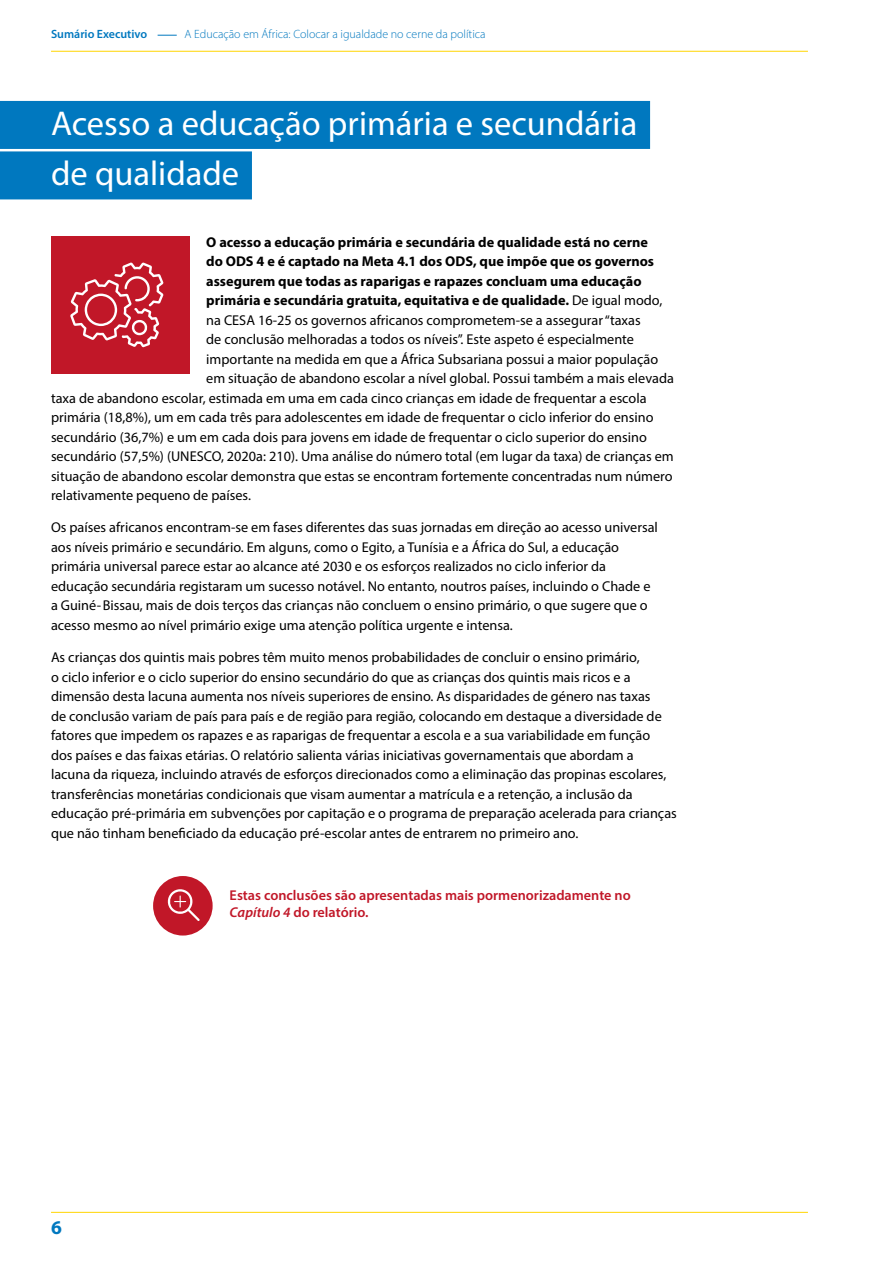
<style>
.page{position:relative;width:893px;height:1263px;background:#fff}
.page>*{position:absolute;margin:0;border:0;box-sizing:border-box;transform-origin:0 0}
.t1{font:34.5px/50.6px "Myriad Pro";color:#fff}
.t2{font:700 19.5px "Myriad Pro";color:#0078bf}
.t3{font:14.25px/19.5px "Myriad Pro";color:#000}
.t4{font:700 14.25px "Myriad Pro";color:#000}
.t5{font:600 14.25px/17.1px "Myriad Pro";color:#c11728}
.t6{font:300 12px "Myriad Pro";color:#0078bf}
.t7{font:600 12px "Myriad Pro";color:#0078bf}
.s1{font-weight:400}
.s2{font-style:italic}
</style>
<div class="page">
<svg style="left:158px;top:35px;width:19px;height:1px"></svg>
<hr style="left:51px;top:1212px;width:757px;height:1px;background:#ffd500">
<hr style="left:51px;top:51px;width:757px;height:1px;background:#ffd500">
<div style="left:0;top:101px;width:650px;height:48px;background:#0078bf"></div>
<div style="left:0;top:151px;width:252px;height:48px;background:#0078bf"></div>
<div style="left:153px;top:876px;width:60px;height:59px;background:#c11728;border-radius:50%"></div>
<svg style="left:167px;top:889px;width:33px;height:32px"></svg>
<div style="left:51px;top:236px;width:138px;height:138px;background:#c11728"></div>
<svg style="left:70px;top:262px;width:94px;height:85px"></svg>
<p class="t7" style="left:51px;top:27px;width:98px">Sumário Executivo</p>
<p class="t6" style="left:185px;top:27px;width:303px">A Educação em África: Colocar a igualdade no cerne da política</p>
<h1 class="t1" style="left:51px;top:98px;width:588px">Acesso a educação primária e secundária de qualidade</h1>
<p class="t4" style="left:206px;top:233px;width:443px">O acesso a educação primária e secundária de qualidade está no cerne</p>
<p class="t4" style="left:206px;top:252px;width:449px">do ODS 4 e é captado na Meta 4.1 dos ODS, que impõe que os governos</p>
<p class="t4" style="left:206px;top:272px;width:437px">assegurem que todas as raparigas e rapazes concluam uma educação</p>
<p class="t4" style="left:206px;top:291px;width:458px">primária e secundária gratuita, equitativa e de qualidade. <span class="s1">De igual modo,</span></p>
<p class="t3" style="left:206px;top:310px;width:436px">na CESA 16-25 os governos africanos comprometem-se a assegurar “taxas</p>
<p class="t3" style="left:206px;top:329px;width:429px">de conclusão melhoradas a todos os níveis”. Este aspeto é especialmente</p>
<p class="t3" style="left:206px;top:349px;width:453px">importante na medida em que a África Subsariana possui a maior população</p>
<p class="t3" style="left:206px;top:368px;width:469px">em situação de abandono escolar a nível global. Possui também a mais elevada</p>
<p class="t3" style="left:51px;top:388px;width:597px">taxa de abandono escolar, estimada em uma em cada cinco crianças em idade de frequentar a escola</p>
<p class="t3" style="left:51px;top:407px;width:604px">primária (18,8%), um em cada três para adolescentes em idade de frequentar o ciclo inferior do ensino</p>
<p class="t3" style="left:51px;top:427px;width:597px">secundário (36,7%) e um em cada dois para jovens em idade de frequentar o ciclo superior do ensino</p>
<p class="t3" style="left:51px;top:446px;width:624px">secundário (57,5%) (UNESCO, 2020a: 210). Uma análise do número total (em lugar da taxa) de crianças em</p>
<p class="t3" style="left:51px;top:466px;width:623px">situação de abandono escolar demonstra que estas se encontram fortemente concentradas num número</p>
<p class="t3" style="left:51px;top:485px;width:201px">relativamente pequeno de países.</p>
<p class="t3" style="left:51px;top:518px;width:608px">Os países africanos encontram-se em fases diferentes das suas jornadas em direção ao acesso universal aos níveis primário e secundário. Em alguns, como o Egito, a Tunísia e a África do Sul, a educação primária universal parece estar ao alcance até 2030 e os esforços realizados no ciclo inferior da educação secundária registaram um sucesso notável. No entanto, noutros países, incluindo o Chade e a Guiné-Bissau, mais de dois terços das crianças não concluem o ensino primário, o que sugere que o acesso mesmo ao nível primário exige uma atenção política urgente e intensa.</p>
<p class="t3" style="left:51px;top:647px;width:627px">As crianças dos quintis mais pobres têm muito menos probabilidades de concluir o ensino primário,<br>o ciclo inferior e o ciclo superior do ensino secundário do que as crianças dos quintis mais ricos e a dimensão desta lacuna aumenta nos níveis superiores de ensino. As disparidades de género nas taxas<br>de conclusão variam de país para país e de região para região, colocando em destaque a diversidade de fatores que impedem os rapazes e as raparigas de frequentar a escola e a sua variabilidade em função<br>dos países e das faixas etárias. O relatório salienta várias iniciativas governamentais que abordam a<br>lacuna da riqueza, incluindo através de esforços direcionados como a eliminação das propinas escolares, transferências monetárias condicionais que visam aumentar a matrícula e a retenção, a inclusão da educação pré-primária em subvenções por capitação e o programa de preparação acelerada para crianças que não tinham beneficiado da educação pré-escolar antes de entrarem no primeiro ano.</p>
<h2 class="t2" style="left:51px;top:1215px;width:12px">6</h2>
<p class="t5" style="left:230px;top:886px;width:403px">Estas conclusões são apresentadas mais pormenorizadamente no<br><span class="s2">Capítulo 4</span> do relatório.</p>
</div>
